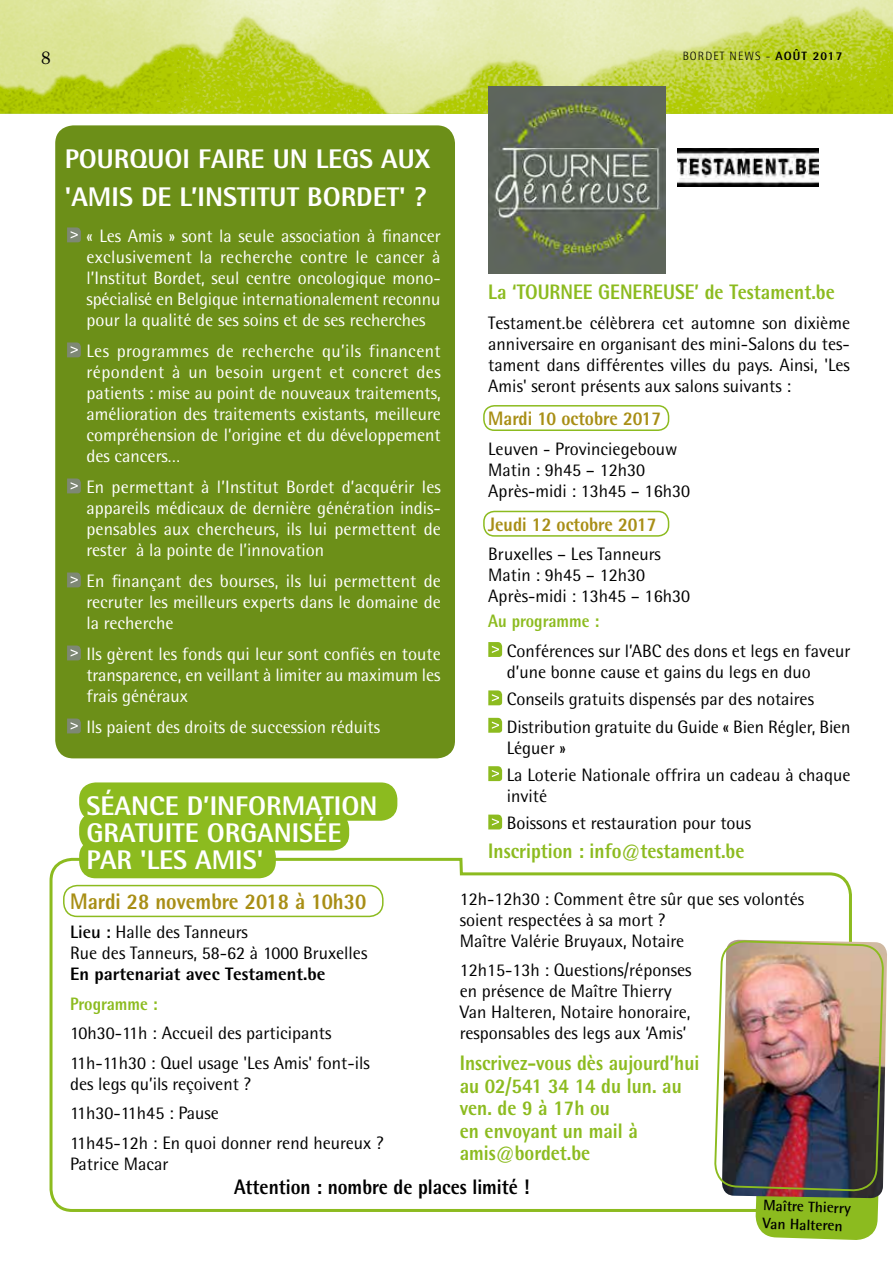
<style>
.page{position:relative;width:893px;height:1263px;background:#fff}
.page>*{position:absolute;margin:0;border:0;box-sizing:border-box;transform-origin:0 0}
.t1{font:800 27px/27px "Rotis Semi Sans";color:#fff}
.t2{font:800 22.5px "Rotis Semi Sans";color:#a88e15;scale:.9 1}
.t3{font:800 21px/22.5px "Rotis Semi Sans";color:#8cbb1f;scale:.9 1}
.t4{font:800 21px "Rotis Semi Sans";color:#000;scale:.9 1}
.t5{font:800 19.5px "Rotis Semi Sans";color:#a88e15;scale:.9 1}
.t6{font:18px/21px "Rotis Semi Sans";color:#000}
.t7{font:18px/21px "Rotis Semi Sans";color:#fff;text-align:justify}
.t8{font:800 18px "Rotis Semi Sans";color:#000}
.t9{font:800 18px "Rotis Semi Sans";color:#8cbb1f;scale:.9 1}
.t10{font:18px "Century";color:#000}
.t11{font:700 15px/18px "Rotis Semi Sans";color:#000}
.t12{font:300 12px "Rotis Semi Sans";letter-spacing:.09em;color:#000}
.s1{font-weight:800}
.s2{font-weight:700}
</style>
<div class="page">
<div style="left:55px;top:125px;width:400px;height:633px;background:#6c8f18;border-radius:18px"></div>
<img style="left:0;top:0;width:893px;height:114px">
<svg style="left:488px;top:642px;width:14px;height:15px"></svg>
<svg style="left:488px;top:690px;width:14px;height:15px"></svg>
<svg style="left:488px;top:718px;width:14px;height:15px"></svg>
<svg style="left:488px;top:766px;width:14px;height:15px"></svg>
<svg style="left:488px;top:814px;width:14px;height:15px"></svg>
<img style="left:488px;top:86px;width:177px;height:188px">
<img style="left:677px;top:149px;width:142px;height:38px">
<svg style="left:49px;top:857px;width:706px;height:355px"></svg>
<div style="left:79px;top:782px;width:318px;height:39px;background:#8cbb1f;border-radius:16px"></div>
<div style="left:79px;top:840px;width:197px;height:38px;background:#8cbb1f;border-radius:16px"></div>
<div style="left:79px;top:812px;width:270px;height:38px;background:#8cbb1f;border-radius:16px"></div>
<svg style="left:755px;top:1198px;width:124px;height:42px;background:#95c030"></svg>
<img style="left:722px;top:948px;width:165px;height:250px">
<img style="left:713px;top:857px;width:172px;height:335px">
<svg style="left:67px;top:227px;width:14px;height:15px"></svg>
<svg style="left:67px;top:342px;width:14px;height:15px"></svg>
<svg style="left:67px;top:478px;width:14px;height:15px"></svg>
<svg style="left:67px;top:572px;width:14px;height:15px"></svg>
<svg style="left:67px;top:645px;width:14px;height:15px"></svg>
<svg style="left:67px;top:718px;width:14px;height:15px"></svg>
<div style="left:63px;top:885px;width:321px;height:32px;border:2px solid #8cbb1f;border-radius:14px"></div>
<div style="left:483px;top:405px;width:186px;height:26px;border:2px solid #8cbb1f;border-radius:10px"></div>
<div style="left:483px;top:511px;width:186px;height:26px;border:2px solid #8cbb1f;border-radius:10px"></div>
<p class="t10" style="left:42px;top:48px;width:10px">8</p>
<p class="t12" style="left:683px;top:49px;width:161px">BORDET NEWS - <span class="s1">AOÛT 2017</span></p>
<h1 class="t1" style="left:65px;top:140px;width:367px;line-height:37.5px">POURQUOI FAIRE UN LEGS AUX 'AMIS DE L’INSTITUT BORDET' ?</h1>
<p class="t7" style="left:86px;top:226px;width:356px">« Les Amis » sont la seule association à financer exclusivement la recherche contre le cancer à l’Institut Bordet, seul centre oncologique mono&shy;spécialisé en Belgique internationalement reconnu pour la qualité de ses soins et de ses recherches</p>
<p class="t7" style="left:86px;top:341px;width:356px">Les programmes de recherche qu’ils financent répondent à un besoin urgent et concret des patients : mise au point de nouveaux traitements, amélioration des traitements existants, meilleure compréhension de l’origine et du développement des cancers…</p>
<p class="t7" style="left:86px;top:477px;width:356px">En permettant à l’Institut Bordet d’acquérir les appareils médicaux de dernière génération indis&shy;pensables aux chercheurs, ils lui permettent de rester à la pointe de l’innovation</p>
<p class="t7" style="left:86px;top:571px;width:356px">En finançant des bourses, ils lui permettent de recruter les meilleurs experts dans le domaine de la recherche</p>
<p class="t7" style="left:86px;top:644px;width:356px">Ils gèrent les fonds qui leur sont confiés en toute transparence, en veillant à limiter au maximum les frais généraux</p>
<p class="t7" style="left:86px;top:717px;width:295px">Ils paient des droits de succession réduits</p>
<h1 class="t1" style="left:87px;top:791px;width:292px">SÉANCE D’INFORMATION<br>GRATUITE ORGANISÉE<br>PAR 'LES AMIS'</h1>
<p class="t2" style="left:70px;top:887px;width:331px">Mardi 28 novembre 2018 à 10h30</p>
<p class="t6" style="left:70px;top:921px;width:299px"><span class="s2">Lieu :</span> Halle des Tanneurs<br>Rue des Tanneurs, 58-62 à 1000 Bruxelles</p>
<p class="t8" style="left:70px;top:963px;width:257px">En partenariat avec Testament.be</p>
<p class="t9" style="left:70px;top:992px;width:99px">Programme :</p>
<p class="t6" style="left:70px;top:1018px;width:301px;line-height:29.5px">10h30-11h : Accueil des participants<br>11h-11h30 : Quel usage 'Les Amis' font-ils</p>
<p class="t6" style="left:70px;top:1069px;width:315px;line-height:29.5px">des legs qu’ils reçoivent ?<br>11h30-11h45 : Pause<br>11h45-12h : En quoi donner rend heureux ?</p>
<p class="t6" style="left:70px;top:1153px;width:100px">Patrice Macar</p>
<p class="t3" style="left:488px;top:280px;width:386px">La ‘TOURNEE GENEREUSE’ de Testament.be</p>
<p class="t6" style="left:488px;top:312px;width:363px;text-align:justify">Testament.be célèbrera cet automne son dixième anniversaire en organisant des mini-Salons du tes&shy;tament dans différentes villes du pays. Ainsi, 'Les Amis' seront présents aux salons suivants :</p>
<p class="t5" style="left:488px;top:406px;width:194px">Mardi 10 octobre 2017</p>
<p class="t6" style="left:488px;top:438px;width:203px">Leuven - Provinciegebouw<br>Matin : 9h45 – 12h30<br>Après-midi : 13h45 – 16h30</p>
<p class="t5" style="left:488px;top:512px;width:188px">Jeudi 12 octobre 2017</p>
<p class="t6" style="left:488px;top:543px;width:203px">Bruxelles – Les Tanneurs<br>Matin : 9h45 – 12h30<br>Après-midi : 13h45 – 16h30</p>
<p class="t9" style="left:488px;top:610px;width:125px">Au programme :</p>
<p class="t6" style="left:507px;top:640px;width:345px">Conférences sur l’ABC des dons et legs en faveur d’une bonne cause et gains du legs en duo</p>
<p class="t6" style="left:507px;top:685px;width:345px;line-height:27.5px">Conseils gratuits dispensés par des notaires<br>Distribution gratuite du Guide « Bien Régler, Bien</p>
<p class="t6" style="left:507px;top:734px;width:345px;line-height:27.3px">Léguer »<br>La Loterie Nationale offrira un cadeau à chaque</p>
<p class="t6" style="left:507px;top:782px;width:246px;line-height:27.3px">invité<br>Boissons et restauration pour tous</p>
<p class="t3" style="left:488px;top:839px;width:286px">Inscription : info@testament.be</p>
<p class="t6" style="left:460px;top:888px;width:346px">12h-12h30 : Comment être sûr que ses volontés soient respectées à sa mort ?<br>Maître Valérie Bruyaux, Notaire</p>
<p class="t6" style="left:460px;top:959px;width:233px">12h15-13h : Questions/réponses en présence de Maître Thierry<br>Van Halteren, Notaire honoraire, responsables des legs aux ‘Amis’</p>
<p class="t3" style="left:460px;top:1051px;width:268px">Inscrivez-vous dès aujourd’hui au 02/541 34 14 du lun. au ven. de 9 à 17h ou<br>en envoyant un mail à amis@bordet.be</p>
<p class="t4" style="left:234px;top:1173px;width:330px">Attention : nombre de places limité !</p>
<p class="t11" style="left:764px;top:1196px;width:89px;rotate:2deg">Maître Thierry<br>Van Halteren</p>
</div>
